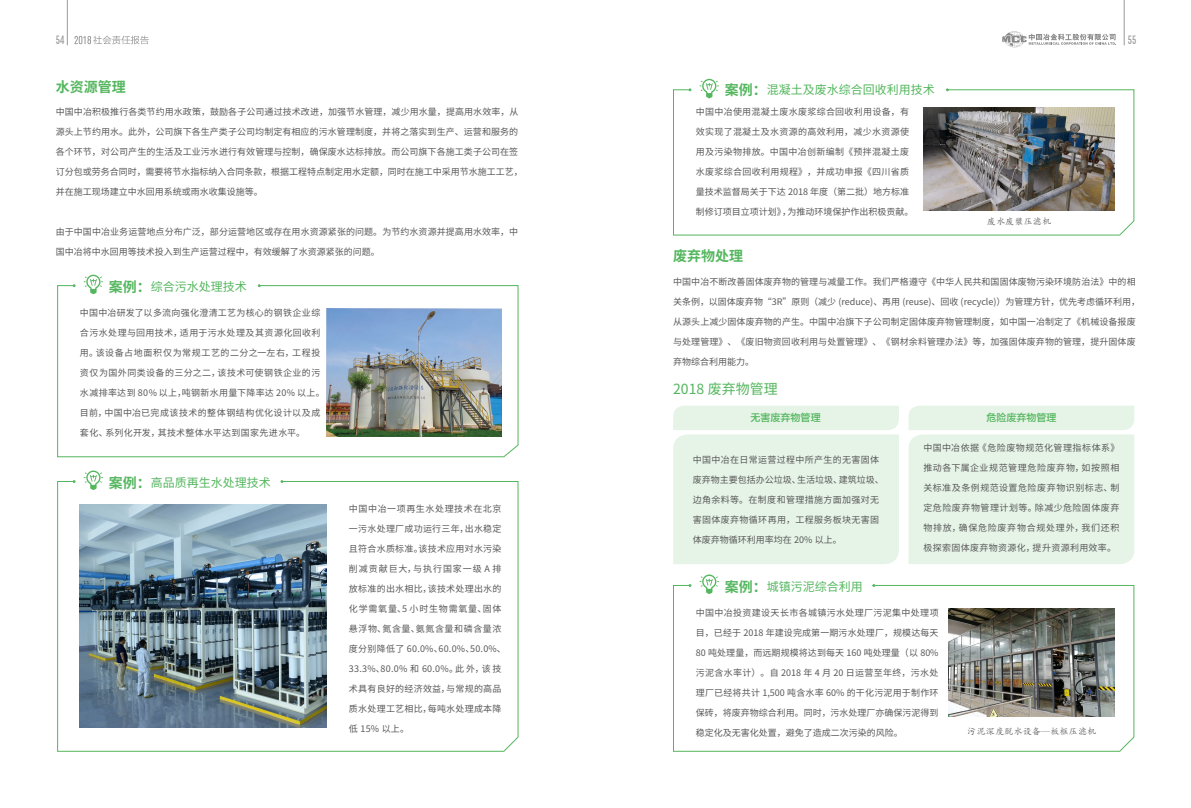
<style>
.page{position:relative;width:1191px;height:808px;background:#fff}
.page>*{position:absolute;margin:0;border:0;box-sizing:border-box;transform-origin:0 0}
.t1{font:700 14px "Source Han Sans CN";color:#54b65e}
.t2{font:14px "Source Han Sans CN";color:#54b65e}
.t3{font:12px "Source Han Sans CN";color:#54b65e}
.t4{font:12px "Chartwell Rose";color:#999}
.t5{font:10px "FZLTZHK GBK1 0";color:#54b65e}
.t6{font:9px "Source Han Sans CN";letter-spacing:.01em;color:#595757}
.t7{font:9px "Source Han Sans CN";letter-spacing:.035em;color:#595757}
.t8{font:9px "Source Han Sans CN";letter-spacing:.04em;color:#595757}
.t9{font:9px "Source Han Sans CN";letter-spacing:.03em;color:#595757}
.t10{font:9px "Source Han Sans CN";letter-spacing:.065em;color:#595757}
.t11{font:9px "Source Han Sans CN";letter-spacing:.05em;color:#595757}
.t12{font:9px "Source Han Sans CN";letter-spacing:.055em;color:#595757}
.t13{font:9px "Source Han Sans CN";letter-spacing:.06em;color:#595757}
.t14{font:9px "ST Kaiti";letter-spacing:.025em;color:#595757}
.t15{font:9px "Source Han Sans CN";letter-spacing:.08em;color:#595757}
.t16{font:9px "Source Han Sans CN";letter-spacing:.085em;color:#595757}
.t17{font:9px "Source Han Sans CN";letter-spacing:.1em;color:#595757}
.s1{font-weight:700;font-size:14px}
</style>
<div class="page">
<hr style="left:67px;top:0;width:1px;height:45px;background:#999">
<svg style="left:74px;top:36px;width:75px;height:8px"></svg>
<svg style="left:1002px;top:31px;width:114px;height:16px"></svg>
<hr style="left:1124px;top:0;width:1px;height:45px;background:#999">
<svg style="left:57px;top:285px;width:462px;height:172px"></svg>
<svg style="left:84px;top:275px;width:19px;height:19px"></svg>
<img style="left:326px;top:308px;width:175px;height:129px">
<svg style="left:57px;top:481px;width:462px;height:271px"></svg>
<svg style="left:84px;top:470px;width:19px;height:20px"></svg>
<img style="left:79px;top:504px;width:247px;height:224px">
<svg style="left:673px;top:89px;width:461px;height:147px"></svg>
<svg style="left:699px;top:79px;width:20px;height:19px"></svg>
<img style="left:923px;top:107px;width:191px;height:103px">
<div style="left:908px;top:406px;width:226px;height:158px;background:#e5f4e7"></div>
<div style="left:673px;top:406px;width:226px;height:158px;background:#e5f4e7"></div>
<svg style="left:673px;top:585px;width:461px;height:167px"></svg>
<svg style="left:699px;top:574px;width:20px;height:20px"></svg>
<img style="left:949px;top:608px;width:165px;height:108px">
<h2 class="t4" style="left:56px;top:33px;width:10px">54</h2>
<h2 class="t4" style="left:1127px;top:33px;width:10px">55</h2>
<h1 class="t1" style="left:56px;top:79px;width:71px">水资源管理</h1>
<p class="t6" style="left:56px;top:107px;width:464px">中国中冶积极推行各类节约用水政策，鼓励各子公司通过技术改进，加强节水管理，减少用水量，提高用水效率，从</p>
<p class="t6" style="left:56px;top:127px;width:464px">源头上节约用水。此外，公司旗下各生产类子公司均制定有相应的污水管理制度，并将之落实到生产、运营和服务的</p>
<p class="t6" style="left:56px;top:147px;width:464px">各个环节，对公司产生的生活及工业污水进行有效管理与控制，确保废水达标排放。而公司旗下各施工类子公司在签</p>
<p class="t6" style="left:56px;top:167px;width:468px">订分包或劳务合同时，需要将节水指标纳入合同条款，根据工程特点制定用水定额，同时在施工中采用节水施工工艺，</p>
<p class="t6" style="left:56px;top:187px;width:208px">并在施工现场建立中水回用系统或雨水收集设施等。</p>
<p class="t6" style="left:56px;top:227px;width:464px">由于中国中冶业务运营地点分布广泛，部分运营地区或存在用水资源紧张的问题。为节约水资源并提高用水效率，中</p>
<p class="t6" style="left:56px;top:247px;width:325px">国中冶将中水回用等技术投入到生产运营过程中，有效缓解了水资源紧张的问题。</p>
<h2 class="t3" style="left:109px;top:280px;width:139px"><span class="s1">案例：</span>综合污水处理技术</h2>
<p class="t7" style="left:80px;top:308px;width:242px">中国中冶研发了以多流向强化澄清工艺为核心的钢铁企业综</p>
<p class="t8" style="left:80px;top:328px;width:242px">合污水处理与回用技术，适用于污水处理及其资源化回收利</p>
<p class="t10" style="left:80px;top:348px;width:242px">用。该设备占地面积仅为常规工艺的二分之一左右，工程投</p>
<p class="t11" style="left:80px;top:368px;width:242px">资仅为国外同类设备的三分之二，该技术可使钢铁企业的污</p>
<p class="t8" style="left:80px;top:388px;width:246px">水减排率达到 80% 以上，吨钢新水用量下降率达 20% 以上。</p>
<p class="t11" style="left:80px;top:408px;width:242px">目前，中国中冶已完成该技术的整体钢结构优化设计以及成</p>
<p class="t7" style="left:80px;top:428px;width:227px">套化、系列化开发，其技术整体水平达到国家先进水平。</p>
<h2 class="t3" style="left:109px;top:476px;width:163px"><span class="s1">案例：</span>高品质再生水处理技术</h2>
<p class="t10" style="left:349px;top:503px;width:154px">中国中冶一项再生水处理技术在北京</p>
<p class="t9" style="left:349px;top:523px;width:154px">一污水处理厂成功运行三年，出水稳定</p>
<p class="t9" style="left:349px;top:543px;width:154px">且符合水质标准。该技术应用对水污染</p>
<p class="t17" style="left:349px;top:563px;width:154px">削减贡献巨大，与执行国家一级 A 排</p>
<p class="t9" style="left:349px;top:583px;width:154px">放标准的出水相比，该技术处理出水的</p>
<p class="t16" style="left:349px;top:603px;width:154px">化学需氧量、5 小时生物需氧量、固体</p>
<p class="t10" style="left:349px;top:623px;width:154px">悬浮物、氮含量、氨氮含量和磷含量浓</p>
<p class="t9" style="left:349px;top:643px;width:158px">度分别降低了 60.0%、60.0%、50.0%、</p>
<p class="t6" style="left:349px;top:663px;width:154px">33.3%、80.0% 和 60.0%。此外，该技</p>
<p class="t9" style="left:349px;top:683px;width:154px">术具有良好的经济效益，与常规的高品</p>
<p class="t9" style="left:349px;top:703px;width:154px">质水处理工艺相比，每吨水处理成本降</p>
<p class="t6" style="left:349px;top:723px;width:62px">低 15% 以上。</p>
<h2 class="t3" style="left:724px;top:83px;width:211px"><span class="s1">案例：</span>混凝土及废水综合回收利用技术</h2>
<p class="t7" style="left:696px;top:107px;width:215px">中国中冶使用混凝土废水废浆综合回收利用设备，有</p>
<p class="t7" style="left:696px;top:127px;width:215px">效实现了混凝土及水资源的高效利用，减少水资源使</p>
<p class="t7" style="left:696px;top:147px;width:215px">用及污染物排放。中国中冶创新编制《预拌混凝土废</p>
<p class="t7" style="left:696px;top:167px;width:215px">水废浆综合回收利用规程》，并成功申报《四川省质</p>
<p class="t6" style="left:696px;top:187px;width:215px">量技术监督局关于下达 2018 年度（第二批）地方标准</p>
<p class="t6" style="left:696px;top:207px;width:219px">制修订项目立项计划》，为推动环境保护作出积极贡献。</p>
<p class="t14" style="left:986px;top:215px;width:66px">废水废漿压滤机</p>
<h1 class="t1" style="left:673px;top:248px;width:71px">废弃物处理</h1>
<p class="t6" style="left:673px;top:276px;width:464px">中国中冶不断改善固体废弃物的管理与减量工作。我们严格遵守《中华人民共和国固体废物污染环境防治法》中的相</p>
<p class="t6" style="left:673px;top:296px;width:468px">关条例，以固体废弃物“3R”原则（减少 (reduce)、再用 (reuse)、回收 (recycle)）为管理方针，优先考虑循环利用，</p>
<p class="t6" style="left:673px;top:316px;width:464px">从源头上减少固体废弃物的产生。中国中冶旗下子公司制定固体废弃物管理制度，如中国一冶制定了《机械设备报废</p>
<p class="t6" style="left:673px;top:336px;width:464px">与处理管理》、《废旧物资回收利用与处置管理》、《钢材余料管理办法》等，加强固体废弃物的管理，提升固体废</p>
<p class="t6" style="left:673px;top:356px;width:82px">弃物综合利用能力。</p>
<h1 class="t2" style="left:673px;top:381px;width:106px">2018 废弃物管理</h1>
<p class="t5" style="left:750px;top:412px;width:71px">无害废弃物管理</p>
<p class="t5" style="left:986px;top:412px;width:71px">危险废弃物管理</p>
<p class="t7" style="left:693px;top:454px;width:188px">中国中冶在日常运营过程中所产生的无害固体</p>
<p class="t6" style="left:693px;top:474px;width:192px">废弃物主要包括办公垃圾、生活垃圾、建筑垃圾、</p>
<p class="t8" style="left:693px;top:494px;width:188px">边角余料等。在制度和管理措施方面加强对无</p>
<p class="t8" style="left:693px;top:514px;width:188px">害固体废弃物循环再用，工程服务板块无害固</p>
<p class="t6" style="left:693px;top:534px;width:150px">体废弃物循环利用率均在 20% 以上。</p>
<h2 class="t3" style="left:724px;top:580px;width:139px"><span class="s1">案例：</span>城镇污泥综合利用</h2>
<p class="t8" style="left:696px;top:607px;width:244px">中国中冶投资建设天长市各城镇污水处理厂污泥集中处理项</p>
<p class="t6" style="left:696px;top:627px;width:244px">目，已经于 2018 年建设完成第一期污水处理厂，规模达每天</p>
<p class="t6" style="left:696px;top:647px;width:244px">80 吨处理量，而远期规模将达到每天 160 吨处理量（以 80%</p>
<p class="t7" style="left:696px;top:667px;width:244px">污泥含水率计）。自 2018 年 4 月 20 日运营至年终，污水处</p>
<p class="t6" style="left:696px;top:687px;width:244px">理厂已经将共计 1,500 吨含水率 60% 的干化污泥用于制作环</p>
<p class="t6" style="left:696px;top:707px;width:244px">保砖，将废弃物综合利用。同时，污水处理厂亦确保污泥得到</p>
<p class="t6" style="left:696px;top:727px;width:208px">稳定化及无害化处置，避免了造成二次污染的风险。</p>
<p class="t12" style="left:923px;top:443px;width:197px">中国中冶依据《危险废物规范化管理指标体系》</p>
<p class="t13" style="left:923px;top:463px;width:197px">推动各下属企业规范管理危险废弃物，如按照相</p>
<p class="t13" style="left:923px;top:483px;width:197px">关标准及条例规范设置危险废弃物识别标志、制</p>
<p class="t12" style="left:923px;top:503px;width:197px">定危险废弃物管理计划等。除减少危险固体废弃</p>
<p class="t15" style="left:923px;top:523px;width:197px">物排放，确保危险废弃物合规处理外，我们还积</p>
<p class="t7" style="left:923px;top:543px;width:194px">极探索固体废弃物资源化，提升资源利用效率。</p>
<p class="t14" style="left:967px;top:725px;width:130px">污泥深度脱水设备—板框压滤机</p>
</div>
